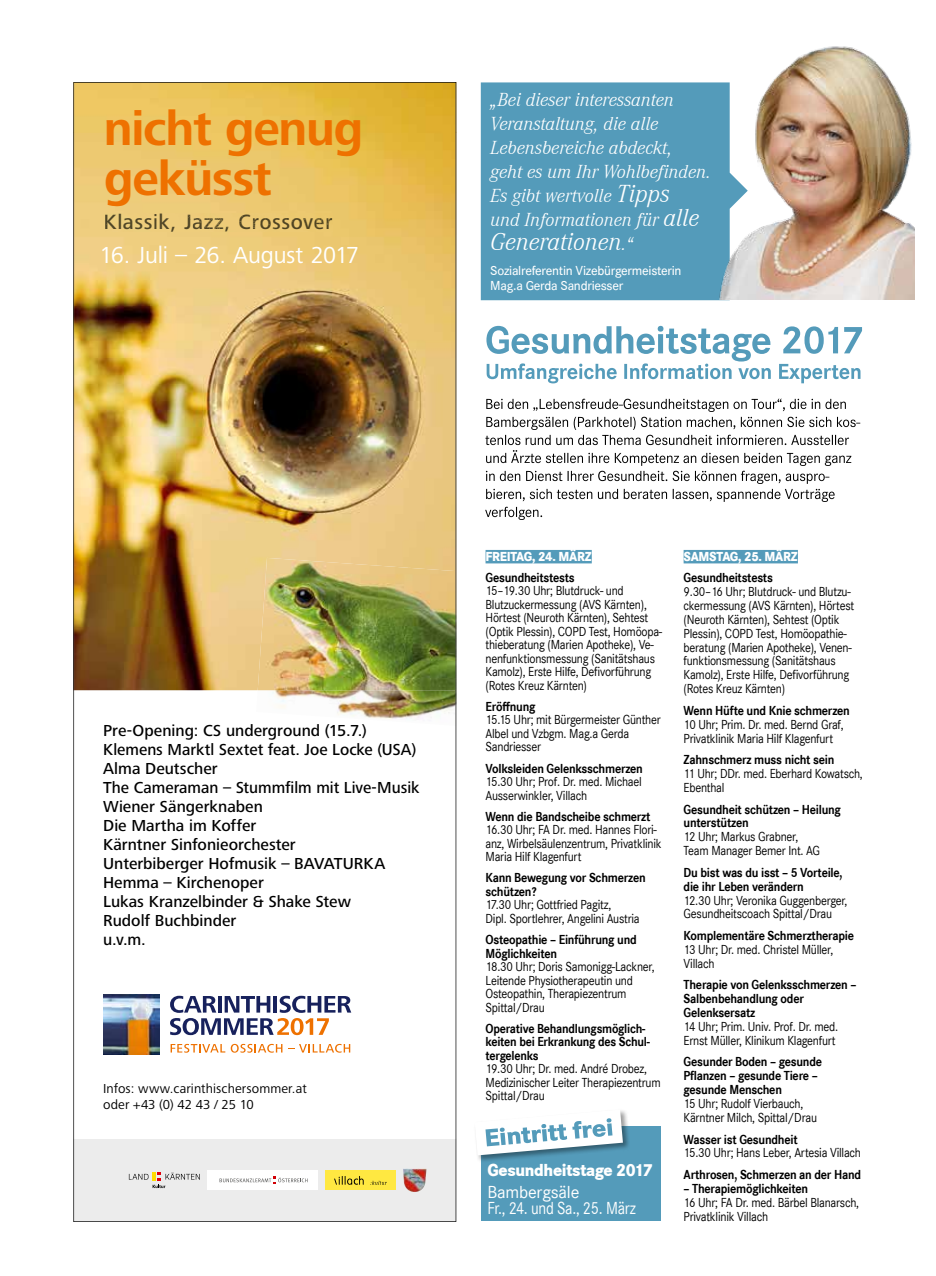
<style>
.page{position:relative;width:936px;height:1276px;background:#fff}
.page>*{position:absolute;margin:0;border:0;box-sizing:border-box;transform-origin:0 0}
.t1{font:700 49.5px/49.5px "Frutiger Next Pro";letter-spacing:-.025em;color:#ee7100}
.t2{font:italic 300 25.5px "Corporate A";color:#fff}
.t3{font:24px "Frutiger Next Pro";letter-spacing:-.01em;color:#fff}
.t4{font:500 21.45px "Frutiger Next Pro";letter-spacing:.02em;color:#4f4527}
.t5{font:italic 300 19.5px/24px "Corporate A";color:#fff}
.t6{font:18px/16.2px "Corporate S";letter-spacing:-.01em;color:#fff}
.t7{font:800 18px "Corporate S";letter-spacing:-.02em;color:#fff;scale:.9 1}
.t8{font:500 16.5px/19px "Frutiger Next Pro";color:#000}
.t9{font:13.5px/13.5px "Corporate S";letter-spacing:-.02em;color:#000;scale:.9 1}
.t10{font:700 13.5px/14px "Corporate S";letter-spacing:-.02em;color:#000;scale:.9 1}
.t11{font:700 13.5px/13.5px "Corporate S";letter-spacing:-.02em;color:#000;scale:.89 1}
.t12{font:500 13.5px/15px "Corporate S";letter-spacing:-.02em;color:#fff}
.t13{font:13.5px/16.2px "Frutiger Next Pro";letter-spacing:.005em;color:#000}
.t14{font:800 13.5px "Corporate S";letter-spacing:-.02em;color:#fff;scale:.9 1}
.s1{color:#4f4627}
.s2{color:#4f4526}
.s3{color:#4f4525}
.s4{color:#4e4525}
.s5{color:#4f4424}
.s6{color:#4f4523}
.s7{color:#4f4423}
.s8{color:#4f4422}
.s9{color:#4e4420}
.s10{font-size:25.5px}
.s11{font-size:19.5px}
</style>
<div class="page">
<div style="left:481px;top:82px;width:156px;height:218px;background:#549bba"></div>
<img style="left:637px;top:46px;width:277px;height:254px">
<svg style="left:485px;top:399px;width:375px;height:121px"></svg>
<svg style="left:486px;top:326px;width:376px;height:57px"></svg>
<div style="left:485px;top:550px;width:106px;height:13px;background:#549bba"></div>
<div style="left:683px;top:550px;width:114px;height:13px;background:#549bba"></div>
<div style="left:480px;top:1126px;width:180px;height:94px;background:#549bba"></div>
<div style="left:473px;top:1108px;width:157px;height:55px;background:#000;opacity:.4"></div>
<svg style="left:474px;top:1109px;width:149px;height:46px"></svg>
<img style="left:73px;top:82px;width:383px;height:1140px">
<img style="left:105px;top:213px;width:227px;height:19px">
<h1 class="t1" style="left:104px;top:104px;width:261px">nicht genug geküsst</h1>
<h3 class="t4" style="left:103px;top:209px;width:231px"><span class="s1">Klas</span>s<span class="s2">i</span>k, Ja<span class="s3">z</span><span class="s4">z,</span> <span class="s5">Cr</span><span class="s6">o</span><span class="s7">sso</span><span class="s8">ve</span><span class="s9">r</span></h3>
<h3 class="t3" style="left:99px;top:241px;width:261px">16. Juli – 26. August 2017</h3>
<h3 class="t5" style="left:490px;top:88px;width:222px">„Bei dieser interessanten<br>Veranstaltung, die alle<br>Lebensbereiche abdeckt,<br>geht es um Ihr Wohlbefinden.<br>Es gibt wertvolle <span class="s10">Tipps<br></span>und Informationen für <span class="s10">alle</span></h3>
<h2 class="t2" style="left:490px;top:227px;width:145px">Generationen<span class="s11">.“</span></h2>
<p class="t12" style="left:490px;top:263px;width:193px">Sozialreferentin Vizebürgermeisterin<br>Mag.a Gerda Sandriesser</p>
<p class="t8" style="left:103px;top:721px;width:318px">Pre-Opening: CS underground (15.7.)<br>Klemens Marktl Sextet feat. Joe Locke (USA)<br>Alma Deutscher<br>The Cameraman – Stummfilm mit Live-Musik<br>Wiener Sängerknaben<br>Die Martha im Koffer<br>Kärntner Sinfonieorchester<br>Unterbiberger Hofmusik – BAVATURKA<br>Hemma – Kirchenoper<br>Lukas Kranzelbinder &amp; Shake Stew<br>Rudolf Buchbinder<br>u.v.m.</p>
<p class="t13" style="left:103px;top:1080px;width:205px">Infos: www.carinthischersommer.at oder +43 (0) 42 43 / 25 10</p>
<p class="t14" style="left:485px;top:549px;width:119px">FREITAG, 24. MÄRZ</p>
<p class="t10" style="left:485px;top:570px;width:101px">Gesundheitstests</p>
<p class="t9" style="left:485px;top:584px;width:198px">15–19.30 Uhr; Blutdruck- und Blutzuckermessung (AVS Kärnten), Hörtest (Neuroth Kärnten), Sehtest (Optik Plessin), COPD Test, Homöopa&shy;thieberatung (Marien Apotheke), Ve&shy;nenfunktionsmessung (Sanitätshaus Kamolz), Erste Hilfe, Defivorführung (Rotes Kreuz Kärnten)</p>
<p class="t10" style="left:485px;top:700px;width:57px">Eröffnung</p>
<p class="t9" style="left:485px;top:713px;width:196px">15.15 Uhr; mit Bürgermeister Günther<br>Albel und Vzbgm. Mag.a Gerda<br>Sandriesser</p>
<p class="t10" style="left:485px;top:761px;width:176px">Volksleiden Gelenksschmerzen</p>
<p class="t9" style="left:485px;top:775px;width:175px">15.30 Uhr; Prof. Dr. med. Michael<br>Ausserwinkler, Villach</p>
<p class="t10" style="left:485px;top:809px;width:185px">Wenn die Bandscheibe schmerzt</p>
<p class="t9" style="left:485px;top:823px;width:197px">16.30 Uhr; FA Dr. med. Hannes Flori&shy;anz, Wirbelsäulenzentrum, Privatklinik<br>Maria Hilf Klagenfurt</p>
<p class="t10" style="left:485px;top:871px;width:179px;line-height:13.5px">Kann Bewegung vor Schmerzen schützen?</p>
<p class="t9" style="left:485px;top:898px;width:173px">17.30 Uhr; Gottfried Pagitz,<br>Dipl. Sportlehrer, Angelini Austria</p>
<p class="t10" style="left:485px;top:933px;width:170px;line-height:13.5px">Osteopathie – Einführung und<br>Möglichkeiten</p>
<p class="t9" style="left:485px;top:960px;width:189px">18.30 Uhr; Doris Samonigg-Lackner,<br>Leitende Physiotherapeutin und<br>Osteopathin, Therapiezentrum<br>Spittal/Drau</p>
<p class="t11" style="left:485px;top:1022px;width:186px">Operative Behandlungsmöglich&shy;keiten bei Erkrankung des Schul&shy;tergelenks</p>
<p class="t9" style="left:485px;top:1062px;width:196px">19.30 Uhr; Dr. med. André Drobez,<br>Medizinischer Leiter Therapiezentrum<br>Spittal/Drau</p>
<h3 class="t7" style="left:487px;top:1159px;width:185px">Gesundheitstage 2017</h3>
<h3 class="t6" style="left:487px;top:1184px;width:150px">Bambergsäle<br>Fr., 24. und Sa., 25. März</h3>
<p class="t14" style="left:683px;top:549px;width:128px">SAMSTAG, 25. MÄRZ</p>
<p class="t10" style="left:683px;top:571px;width:101px">Gesundheitstests</p>
<p class="t9" style="left:683px;top:584px;width:191px;line-height:14px">9.30–16 Uhr; Blutdruck- und Blutzu&shy;ckermessung (AVS Kärnten), Hörtest (Neuroth Kärnten), Sehtest (Optik Plessin), COPD Test, Homöopathie&shy;beratung (Marien Apotheke), Venen&shy;funktionsmessung (Sanitätshaus Kamolz), Erste Hilfe, Defivorführung (Rotes Kreuz Kärnten)</p>
<p class="t10" style="left:683px;top:704px;width:186px">Wenn Hüfte und Knie schmerzen</p>
<p class="t9" style="left:683px;top:717px;width:179px;line-height:14px">10 Uhr; Prim. Dr. med. Bernd Graf,<br>Privatklinik Maria Hilf Klagenfurt</p>
<p class="t10" style="left:683px;top:753px;width:169px">Zahnschmerz muss nicht sein</p>
<p class="t9" style="left:683px;top:766px;width:201px;line-height:14px">11 Uhr; DDr. med. Eberhard Kowatsch,<br>Ebenthal</p>
<p class="t10" style="left:683px;top:802px;width:176px">Gesundheit schützen – Heilung unterstützen</p>
<p class="t9" style="left:683px;top:830px;width:153px;line-height:14px">12 Uhr; Markus Grabner,<br>Team Manager Bemer Int. AG</p>
<p class="t10" style="left:683px;top:865px;width:178px">Du bist was du isst – 5 Vorteile, die ihr Leben verändern</p>
<p class="t9" style="left:683px;top:893px;width:184px;line-height:14px">12.30 Uhr; Veronika Guggenberger,<br>Gesundheitscoach Spittal/Drau</p>
<p class="t10" style="left:683px;top:929px;width:191px">Komplementäre Schmerztherapie</p>
<p class="t9" style="left:683px;top:942px;width:168px;line-height:14px">13 Uhr; Dr. med. Christel Müller,<br>Villach</p>
<p class="t10" style="left:683px;top:978px;width:194px">Therapie von Gelenksschmerzen –<br>Salbenbehandlung oder<br>Gelenksersatz</p>
<p class="t9" style="left:683px;top:1019px;width:173px;line-height:14px">14 Uhr; Prim. Univ. Prof. Dr. med.<br>Ernst Müller, Klinikum Klagenfurt</p>
<p class="t10" style="left:683px;top:1055px;width:155px">Gesunder Boden – gesunde<br>Pflanzen – gesunde Tiere – gesunde Menschen</p>
<p class="t9" style="left:683px;top:1096px;width:150px;line-height:14px">15 Uhr; Rudolf Vierbauch,<br>Kärntner Milch, Spittal/Drau</p>
<p class="t10" style="left:683px;top:1132px;width:128px">Wasser ist Gesundheit</p>
<p class="t9" style="left:683px;top:1146px;width:199px">15.30 Uhr; Hans Leber, Artesia Villach</p>
<p class="t10" style="left:683px;top:1168px;width:199px">Arthrosen, Schmerzen an der Hand</p>
<p class="t10" style="left:683px;top:1181px;width:140px">– Therapiemöglichkeiten</p>
<p class="t9" style="left:683px;top:1195px;width:196px;line-height:14px">16 Uhr; FA Dr. med. Bärbel Blanarsch,<br>Privatklinik Villach</p>
</div>
